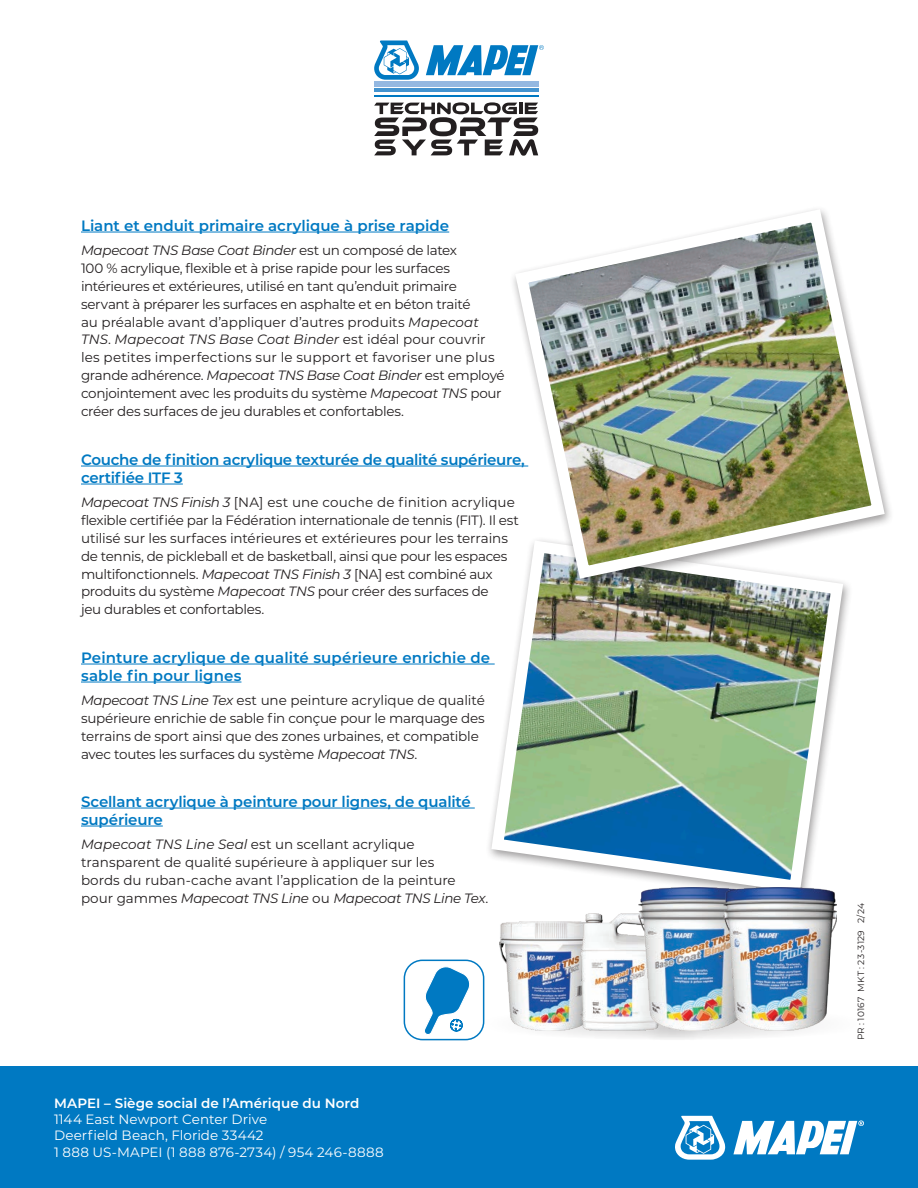
<style>
.page{position:relative;width:918px;height:1188px;background:#fff}
.page>*{position:absolute;margin:0;border:0;box-sizing:border-box;transform-origin:0 0}
.t1{font:600 15px/18px "Montserrat";letter-spacing:-.005em;color:#0079c2}
.t2{font:13.5px/18px "Montserrat";letter-spacing:-.02em;color:#231f20}
.t3{font:13.5px/18px "Montserrat";color:#231f20}
.t4{font:13.5px/16.2px "Montserrat";letter-spacing:.005em;color:#fff}
.t5{font:600 13.5px "Montserrat";letter-spacing:.005em;color:#fff}
.t6{font:9px "Montserrat";letter-spacing:.025em;color:#231f20}
.s1{font-style:italic}
</style>
<div class="page">
<svg style="left:462px;top:1008px;width:423px;height:32px"></svg>
<img style="left:499px;top:922px;width:82px;height:108px">
<svg style="left:374px;top:40px;width:45px;height:40px"></svg>
<svg style="left:426px;top:45px;width:118px;height:30px"></svg>
<div style="left:374px;top:82px;width:164px;height:5px;background:#94b8e1"></div>
<hr style="left:374px;top:89px;width:164px;height:3px;background:#4393cf">
<hr style="left:374px;top:95px;width:164px;height:2px;background:#0079c2">
<svg style="left:374px;top:102px;width:164px;height:53px"></svg>
<div style="left:0;top:1066px;width:918px;height:122px;background:#0079c2"></div>
<svg style="left:675px;top:1116px;width:51px;height:44px"></svg>
<svg style="left:733px;top:1120px;width:131px;height:34px"></svg>
<hr style="left:81px;top:232px;width:368px;height:1px;background:#0079c2">
<hr style="left:81px;top:466px;width:447px;height:1px;background:#0079c2">
<hr style="left:81px;top:484px;width:102px;height:1px;background:#0079c2">
<hr style="left:81px;top:664px;width:414px;height:1px;background:#0079c2">
<hr style="left:81px;top:682px;width:160px;height:1px;background:#0079c2">
<hr style="left:81px;top:808px;width:394px;height:1px;background:#0079c2">
<hr style="left:81px;top:826px;width:82px;height:1px;background:#0079c2">
<div style="left:404px;top:960px;width:80px;height:80px;background:#fff;border-radius:18px"></div>
<div style="left:404px;top:960px;width:80px;height:80px;border:2px solid #0079c2;border-radius:18px"></div>
<svg style="left:425px;top:966px;width:48px;height:71px"></svg>
<img style="left:485px;top:590px;width:365px;height:297px">
<div style="left:509px;top:205px;width:385px;height:385px;background:#231f20;opacity:.45"></div>
<img style="left:509px;top:205px;width:382px;height:380px">
<img style="left:581px;top:913px;width:58px;height:117px">
<img style="left:639px;top:887px;width:84px;height:144px">
<img style="left:723px;top:887px;width:114px;height:144px">
<p class="t1" style="left:81px;top:216px;width:370px">Liant et enduit primaire acrylique à prise rapide</p>
<p class="t2" style="left:81px;top:240px;width:425px"><span class="s1">Mapecoat TNS Base Coat Binder</span> est un composé de latex<br>100 % acrylique, flexible et à prise rapide pour les surfaces intérieures et extérieures, utilisé en tant qu’enduit primaire servant à préparer les surfaces en asphalte et en béton traité<br>au préalable avant d’appliquer d’autres produits <span class="s1">Mapecoat TNS</span>. <span class="s1">Mapecoat TNS Base Coat Binder</span> est idéal pour couvrir les petites imperfections sur le support et favoriser une plus grande adhérence. <span class="s1">Mapecoat TNS Base Coat Binder</span> est employé conjointement avec les produits du système <span class="s1">Mapecoat TNS</span> pour créer des surfaces de jeu durables et confortables.</p>
<p class="t1" style="left:81px;top:450px;width:445px">Couche de finition acrylique texturée de qualité supérieure, certifiée ITF 3</p>
<p class="t2" style="left:81px;top:492px;width:439px"><span class="s1">Mapecoat TNS Finish 3</span> [NA] est une couche de finition acrylique flexible certifiée par la Fédération internationale de tennis (FIT). Il est utilisé sur les surfaces intérieures et extérieures pour les terrains de tennis, de pickleball et de basketball, ainsi que pour les espaces multifonctionnels. <span class="s1">Mapecoat TNS Finish 3</span> [NA] est combiné aux produits du système <span class="s1">Mapecoat TNS</span> pour créer des surfaces de<br>jeu durables et confortables.</p>
<p class="t1" style="left:81px;top:648px;width:411px">Peinture acrylique de qualité supérieure enrichie de sable fin pour lignes</p>
<p class="t2" style="left:81px;top:690px;width:406px"><span class="s1">Mapecoat TNS Line Tex</span> est une peinture acrylique de qualité supérieure enrichie de sable fin conçue pour le marquage des terrains de sport ainsi que des zones urbaines, et compatible avec toutes les surfaces du système <span class="s1">Mapecoat TNS</span>.</p>
<p class="t1" style="left:81px;top:792px;width:391px">Scellant acrylique à peinture pour lignes, de qualité supérieure</p>
<p class="t3" style="left:81px;top:834px;width:409px"><span class="s1">Mapecoat TNS Line Seal</span> est un scellant acrylique transparent de qualité supérieure à appliquer sur les<br>bords du ruban-cache avant l’application de la peinture pour gammes <span class="s1">Mapecoat TNS Line</span> ou <span class="s1">Mapecoat TNS Line Tex</span>.</p>
<p class="t5" style="left:54px;top:1094px;width:307px">MAPEI – Siège social de l’Amérique du Nord</p>
<p class="t4" style="left:54px;top:1111px;width:331px">1144 East Newport Center Drive<br>Deerfield Beach, Floride 33442<br>1 888 US-MAPEI (1 888 876-2734) / 954 246-8888</p>
<p class="t6" style="left:855px;top:1040px;width:139px;rotate:-90deg">PR : 10167 MKT : 23-3129 2/24</p>
</div>
